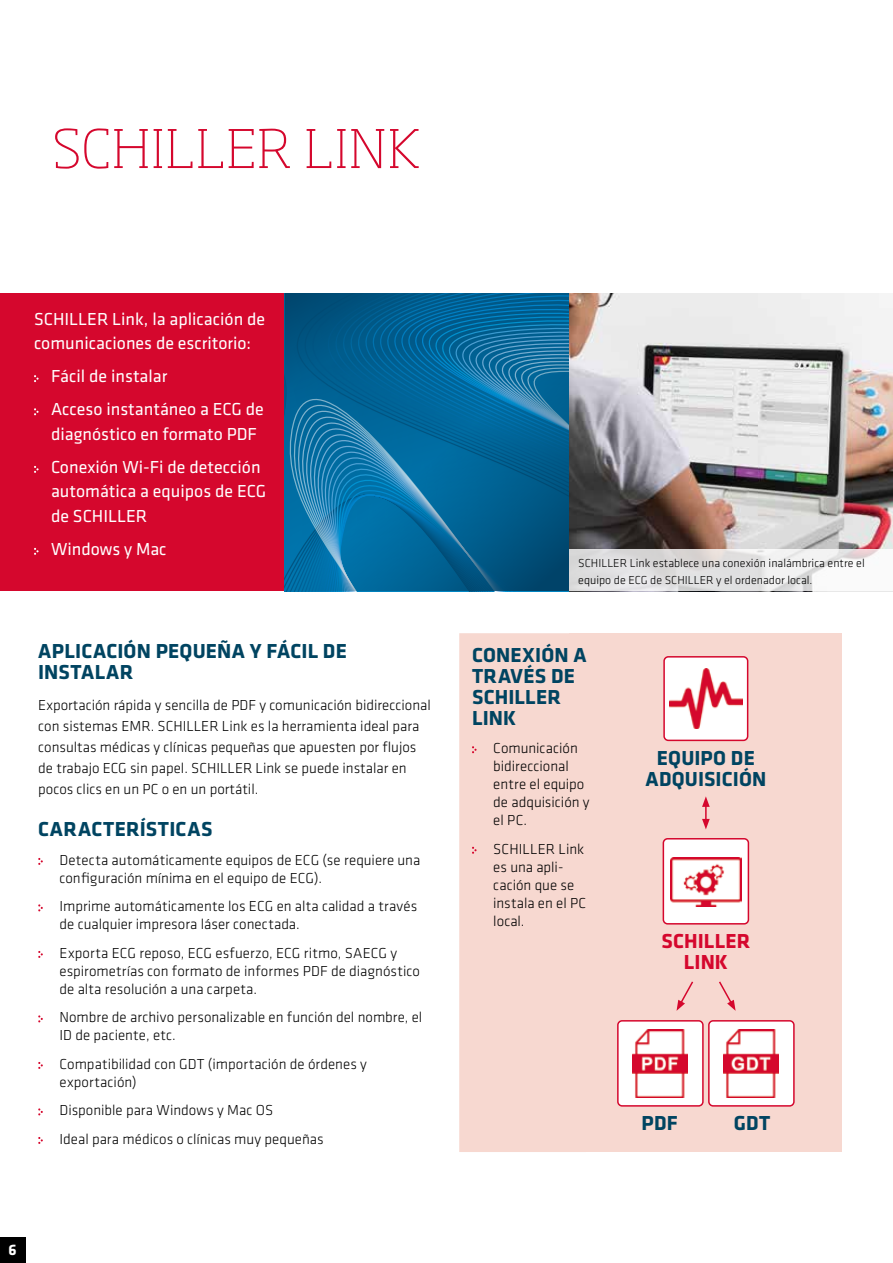
<style>
.page{position:relative;width:893px;height:1263px;background:#fff}
.page>*{position:absolute;margin:0;border:0;box-sizing:border-box;transform-origin:0 0}
.t1{font:200 52.5px "Soho Pro";letter-spacing:.015em;color:#d5072d}
.t2{font:700 21px/21px "Klavika";letter-spacing:.005em;color:#004461}
.t3{font:700 21px/21px "Klavika";letter-spacing:.005em;color:#d5072d;text-align:center}
.t4{font:18px/24.5px "Klavika";color:#fff}
.t5{font:700 15.75px "Klavika";color:#fff}
.t6{font:300 15px/18px "Klavika";color:#000}
.t7{font:300 12px/16.8px "Klavika";color:#000}
</style>
<div class="page">
<div style="left:0;top:1237px;width:25px;height:26px;background:#000"></div>
<div style="left:0;top:293px;width:291px;height:298px;background:#d5072d"></div>
<svg style="left:285px;top:293px;width:285px;height:298px;background:#09699a"></svg>
<img style="left:570px;top:293px;width:323px;height:257px">
<svg style="left:34px;top:375px;width:5px;height:7px"></svg>
<svg style="left:34px;top:408px;width:5px;height:7px"></svg>
<svg style="left:34px;top:466px;width:5px;height:7px"></svg>
<svg style="left:34px;top:548px;width:5px;height:7px"></svg>
<svg style="left:570px;top:550px;width:309px;height:41px;fill:#e2e2e3"></svg>
<svg style="left:38px;top:858px;width:5px;height:7px"></svg>
<svg style="left:38px;top:904px;width:5px;height:7px"></svg>
<svg style="left:38px;top:951px;width:5px;height:7px"></svg>
<svg style="left:38px;top:1015px;width:5px;height:7px"></svg>
<svg style="left:38px;top:1062px;width:5px;height:7px"></svg>
<svg style="left:38px;top:1108px;width:5px;height:7px"></svg>
<svg style="left:38px;top:1137px;width:5px;height:7px"></svg>
<div style="left:570px;top:633px;width:272px;height:519px;background:#f7d8d0"></div>
<svg style="left:702px;top:796px;width:8px;height:33px"></svg>
<div style="left:663px;top:839px;width:85px;height:85px;background:#fff;border-radius:4px"></div>
<img style="left:670px;top:858px;width:72px;height:48px">
<div style="left:663px;top:838px;width:86px;height:86px;border:2px solid #d5072d;border-radius:4px"></div>
<div style="left:618px;top:1021px;width:85px;height:85px;background:#fff;border-radius:4px"></div>
<img style="left:633px;top:1029px;width:55px;height:68px">
<div style="left:617px;top:1020px;width:87px;height:86px;border:2px solid #d5072d;border-radius:4px"></div>
<div style="left:709px;top:1021px;width:85px;height:85px;background:#fff;border-radius:4px"></div>
<img style="left:724px;top:1029px;width:55px;height:68px">
<div style="left:708px;top:1020px;width:87px;height:86px;border:2px solid #d5072d;border-radius:4px"></div>
<div style="left:664px;top:657px;width:84px;height:83px;background:#fff;border-radius:4px"></div>
<div style="left:663px;top:656px;width:85px;height:85px;border:2px solid #d5072d;border-radius:4px"></div>
<img style="left:670px;top:669px;width:72px;height:59px">
<svg style="left:719px;top:981px;width:17px;height:30px"></svg>
<svg style="left:676px;top:981px;width:18px;height:30px"></svg>
<div style="left:459px;top:633px;width:166px;height:519px;background:#f7d8d0"></div>
<svg style="left:472px;top:746px;width:5px;height:7px"></svg>
<svg style="left:472px;top:847px;width:5px;height:7px"></svg>
<h1 class="t1" style="left:53px;top:108px;width:369px">SCHILLER LINK</h1>
<p class="t4" style="left:34px;top:306px;width:233px">SCHILLER Link, la aplicación de comunicaciones de escritorio:</p>
<p class="t4" style="left:51px;top:359px;width:214px;line-height:33.2px">Fácil de instalar<br>Acceso instantáneo a ECG de</p>
<p class="t4" style="left:51px;top:417px;width:211px;line-height:33.2px">diagnóstico en formato PDF<br>Conexión Wi-Fi de detección</p>
<p class="t4" style="left:51px;top:478px;width:217px">automática a equipos de ECG de SCHILLER</p>
<p class="t4" style="left:51px;top:536px;width:117px">Windows y Mac</p>
<h2 class="t2" style="left:38px;top:639px;width:310px">APLICACIÓN PEQUEÑA Y FÁCIL DE<br>INSTALAR</h2>
<p class="t6" style="left:38px;top:695px;width:394px;line-height:21px">Exportación rápida y sencilla de PDF y comunicación bidireccional con sistemas EMR. SCHILLER Link es la herramienta ideal para consultas médicas y clínicas pequeñas que apuesten por flujos de trabajo ECG sin papel. SCHILLER Link se puede instalar en pocos clics en un PC o en un portátil.</p>
<h2 class="t2" style="left:38px;top:818px;width:176px">CARACTERÍSTICAS</h2>
<p class="t6" style="left:60px;top:851px;width:362px">Detecta automáticamente equipos de ECG (se requiere una configuración mínima en el equipo de ECG).</p>
<p class="t6" style="left:60px;top:897px;width:359px">Imprime automáticamente los ECG en alta calidad a través de cualquier impresora láser conectada.</p>
<p class="t6" style="left:60px;top:944px;width:362px">Exporta ECG reposo, ECG esfuerzo, ECG ritmo, SAECG y espirometrías con formato de informes PDF de diagnóstico de alta resolución a una carpeta.</p>
<p class="t6" style="left:60px;top:1008px;width:364px">Nombre de archivo personalizable en función del nombre, el<br>ID de paciente, etc.</p>
<p class="t6" style="left:60px;top:1055px;width:309px">Compatibilidad con GDT (importación de órdenes y exportación)</p>
<p class="t6" style="left:60px;top:1096px;width:266px;line-height:28.5px">Disponible para Windows y Mac OS<br>Ideal para médicos o clínicas muy pequeñas</p>
<p class="t5" style="left:9px;top:1239px;width:10px">6</p>
<p class="t7" style="left:578px;top:555px;width:288px">SCHILLER Link establece una conexión inalámbrica entre el equipo de ECG de SCHILLER y el ordenador local.</p>
<h2 class="t2" style="left:472px;top:643px;width:116px">CONEXIÓN A<br>TRAVÉS DE<br>SCHILLER<br>LINK</h2>
<p class="t6" style="left:493px;top:739px;width:98px">Comunicación bidireccional entre el equipo de adquisición y el PC.</p>
<p class="t6" style="left:493px;top:840px;width:94px">SCHILLER Link es una apli&shy;cación que se instala en el PC local.</p>
<h2 class="t2" style="left:645px;top:747px;width:122px;text-align:center">EQUIPO DE<br>ADQUISICIÓN</h2>
<h2 class="t3" style="left:661px;top:930px;width:90px">SCHILLER<br>LINK</h2>
<h2 class="t2" style="left:641px;top:1112px;width:38px">PDF</h2>
<h2 class="t2" style="left:734px;top:1112px;width:38px">GDT</h2>
</div>
